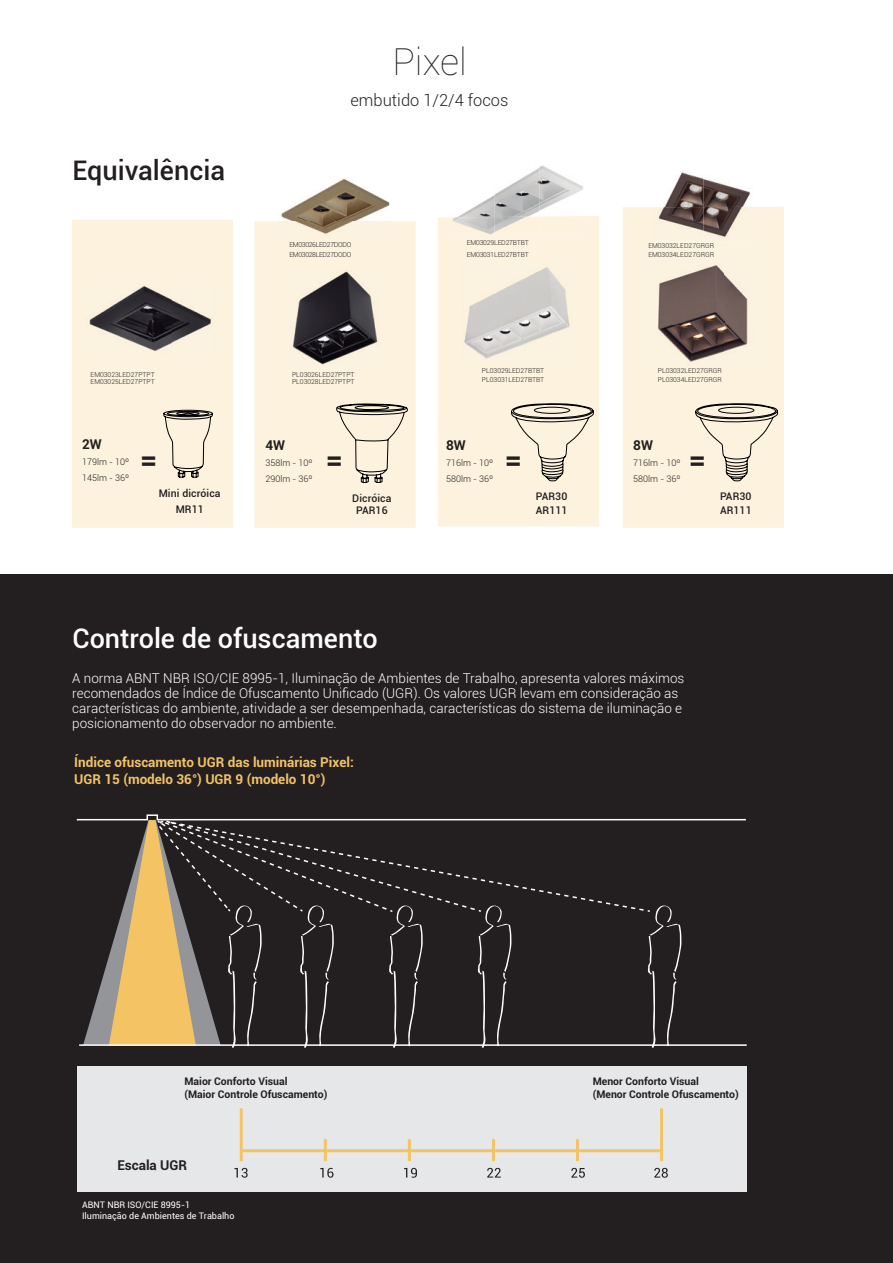
<style>
.page{position:relative;width:893px;height:1263px;background:#fff}
.page>*{position:absolute;margin:0;border:0;box-sizing:border-box;transform-origin:0 0}
.t1{font:100 37.5px "Roboto";color:#231f20}
.t2{font:700 30px "Roboto";color:#231f20}
.t3{font:500 27px "Roboto";color:#fff}
.t4{font:500 27px "Roboto";color:#231f20}
.t5{font:300 16.5px "Roboto";color:#231f20}
.t6{font:300 13.5px/15px "Roboto";color:#fff}
.t7{font:700 13.5px/16.2px "Roboto";color:#f4c363}
.t8{font:700 13.5px "Roboto";color:#231f20}
.t9{font:700 10.5px/12.8px "Roboto";color:#231f20}
.t10{font:500 10.5px/14px "Roboto";letter-spacing:.01em;color:#231f20;text-align:center}
.t11{font:300 9px/15.8px "Roboto";color:#231f20}
.t12{font:9px/10.5px "Roboto";color:#fff}
.t13{font:300 6.75px/8.6px "Roboto";color:#231f20}
.t14{font:300 6.75px/9.6px "Roboto";letter-spacing:-.04em;color:#231f20}
.t15{font:300 6.75px/11.4px "Roboto";letter-spacing:-.02em;color:#231f20}
</style>
<div class="page">
<div style="left:72px;top:220px;width:161px;height:308px;background:#fcf2de"></div>
<div style="left:438px;top:216px;width:161px;height:310px;background:#fcf2de"></div>
<div style="left:623px;top:207px;width:161px;height:321px;background:#fcf2de"></div>
<div style="left:649px;top:243px;width:65px;height:5px;background:#fcf2de"></div>
<div style="left:0;top:574px;width:893px;height:689px;background:#231f20"></div>
<div style="left:77px;top:1066px;width:670px;height:126px;background:#e6e7e9"></div>
<div style="left:254px;top:221px;width:162px;height:307px;background:#fcf2de"></div>
<img style="left:86px;top:283px;width:130px;height:72px">
<img style="left:279px;top:178px;width:112px;height:60px">
<img style="left:450px;top:165px;width:134px;height:73px">
<svg style="left:163px;top:375px;width:50px;height:151px"></svg>
<svg style="left:336px;top:404px;width:72px;height:79px"></svg>
<svg style="left:511px;top:403px;width:83px;height:79px"></svg>
<svg style="left:695px;top:403px;width:83px;height:79px"></svg>
<img style="left:654px;top:172px;width:99px;height:69px">
<svg style="left:76px;top:814px;width:671px;height:234px"></svg>
<img style="left:291px;top:269px;width:89px;height:99px">
<img style="left:463px;top:264px;width:109px;height:96px">
<img style="left:640px;top:248px;width:126px;height:116px">
<svg style="left:234px;top:1168px;width:14px;height:10px"></svg>
<svg style="left:320px;top:1168px;width:13px;height:10px"></svg>
<svg style="left:404px;top:1168px;width:13px;height:10px"></svg>
<svg style="left:487px;top:1168px;width:14px;height:9px"></svg>
<svg style="left:571px;top:1168px;width:14px;height:10px"></svg>
<svg style="left:654px;top:1168px;width:14px;height:10px"></svg>
<hr style="left:240px;top:1149px;width:421px;height:3px;background:#f4c363">
<hr style="left:324px;top:1139px;width:3px;height:22px;background:#f4c363">
<hr style="left:408px;top:1139px;width:3px;height:22px;background:#f4c363">
<hr style="left:492px;top:1139px;width:3px;height:22px;background:#f4c363">
<hr style="left:576px;top:1139px;width:3px;height:22px;background:#f4c363">
<hr style="left:660px;top:1108px;width:3px;height:53px;background:#f4c363">
<hr style="left:240px;top:1108px;width:3px;height:53px;background:#f4c363">
<h1 class="t1" style="left:392px;top:36px;width:76px">Pixel</h1>
<h3 class="t4" style="left:73px;top:151px;width:154px">Equivalência</h3>
<p class="t13" style="left:91px;top:370px;width:66px;line-height:7.6px">EM03023LED27PTPT<br>EM03025LED27PTPT</p>
<p class="t5" style="left:350px;top:89px;width:160px">embutido 1/2/4 focos</p>
<p class="t14" style="left:289px;top:240px;width:63px">EM03026LED27DODO<br>EM03028LED27DODO</p>
<p class="t15" style="left:467px;top:237px;width:63px">EM03029LED27BTBT<br>EM03031LED27BTBT</p>
<p class="t13" style="left:648px;top:241px;width:67px">EM03032LED27GRGR</p>
<p class="t13" style="left:648px;top:250px;width:67px">EM03034LED27GRGR</p>
<p class="t13" style="left:292px;top:370px;width:64px;line-height:7.6px">PL03026LED27PTPT<br>PL03028LED27PTPT</p>
<p class="t13" style="left:658px;top:366px;width:66px">PL03032LED27GRGR<br>PL03034LED27GRGR</p>
<p class="t13" style="left:482px;top:366px;width:64px">PL03029LED27BTBT<br>PL03031LED27BTBT</p>
<p class="t8" style="left:82px;top:435px;width:21px">2W</p>
<p class="t11" style="left:82px;top:454px;width:49px">179lm - 10º<br>145lm - 36º</p>
<p class="t8" style="left:446px;top:436px;width:21px">8W</p>
<p class="t11" style="left:446px;top:455px;width:49px">716lm - 10º<br>580lm - 36º</p>
<p class="t8" style="left:633px;top:436px;width:21px">8W</p>
<p class="t11" style="left:633px;top:455px;width:49px">716lm - 10º<br>580lm - 36º</p>
<p class="t8" style="left:265px;top:436px;width:21px">4W</p>
<p class="t11" style="left:265px;top:455px;width:49px">358lm - 10º<br>290lm - 36º</p>
<h2 class="t2" style="left:140px;top:439px;width:19px">=</h2>
<h2 class="t2" style="left:326px;top:439px;width:19px">=</h2>
<h2 class="t2" style="left:505px;top:439px;width:19px">=</h2>
<h2 class="t2" style="left:689px;top:439px;width:19px">=</h2>
<p class="t10" style="left:159px;top:485px;width:63px;line-height:16px">Mini dicróica<br>MR11</p>
<p class="t10" style="left:352px;top:492px;width:41px;line-height:12px">Dicróica<br>PAR16</p>
<p class="t10" style="left:536px;top:489px;width:33px;text-align:left">PAR30<br>AR111</p>
<p class="t10" style="left:720px;top:489px;width:33px;text-align:left">PAR30<br>AR111</p>
<h3 class="t3" style="left:73px;top:619px;width:307px">Controle de ofuscamento</h3>
<p class="t6" style="left:72px;top:670px;width:614px">A norma ABNT NBR ISO/CIE 8995-1, Iluminação de Ambientes de Trabalho, apresenta valores máximos recomendados de Índice de Ofuscamento Unificado (UGR). Os valores UGR levam em consideração as características do ambiente, atividade a ser desempenhada, características do sistema de iluminação e posicionamento do observador no ambiente.</p>
<p class="t7" style="left:74px;top:754px;width:281px">Índice ofuscamento UGR das luminárias Pixel:<br>UGR 15 (modelo 36°) UGR 9 (modelo 10°)</p>
<p class="t9" style="left:184px;top:1075px;width:145px">Maior Conforto Visual<br>(Maior Controle Ofuscamento)</p>
<p class="t8" style="left:117px;top:1156px;width:71px">Escala UGR</p>
<p class="t12" style="left:82px;top:1199px;width:154px">ABNT NBR ISO/CIE 8995-1<br>Iluminação de Ambientes de Trabalho</p>
<p class="t9" style="left:593px;top:1075px;width:148px">Menor Conforto Visual<br>(Menor Controle Ofuscamento)</p>
</div>
